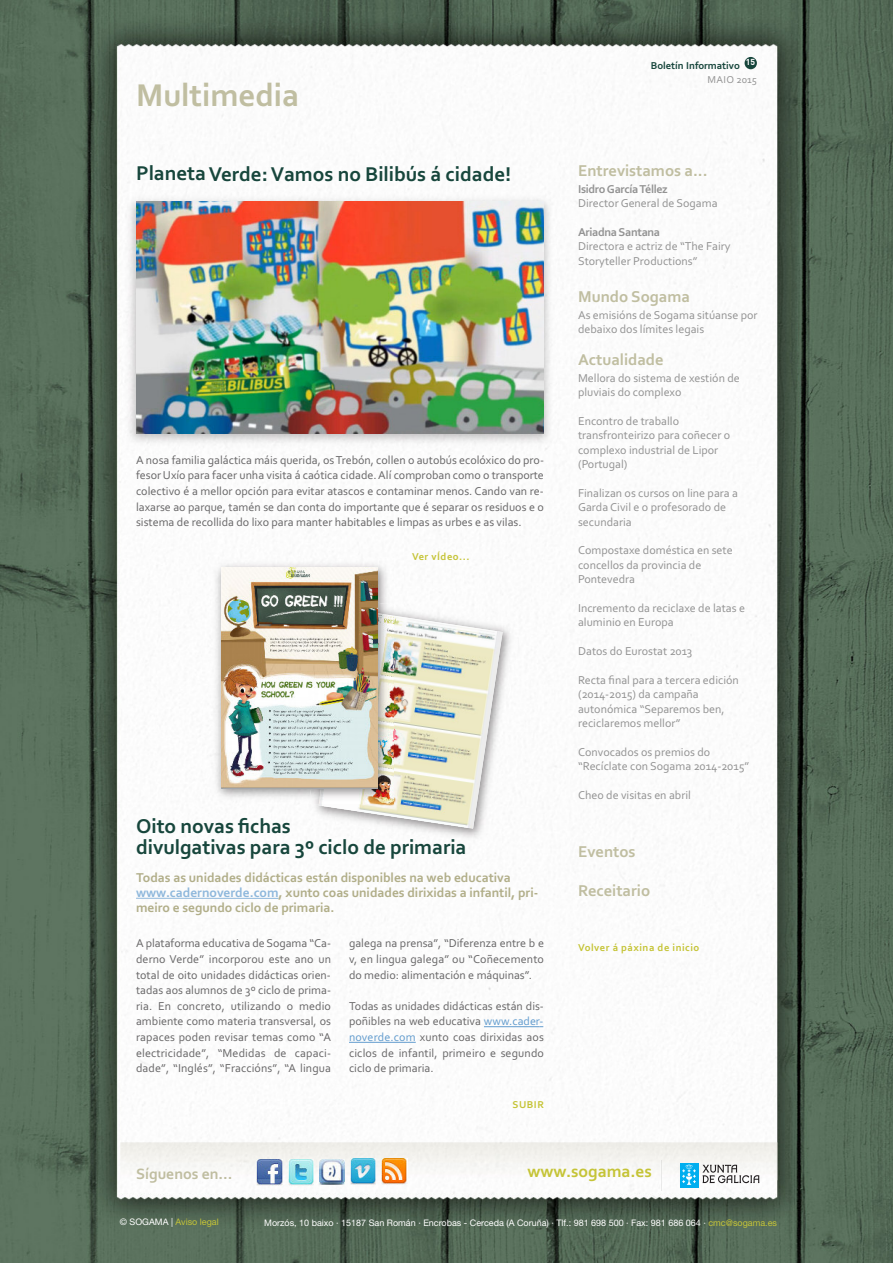
<style>
.page{position:relative;width:893px;height:1263px;background:#fff}
.page>*{position:absolute;margin:0;border:0;box-sizing:border-box;transform-origin:0 0}
.t1{font:700 33px "Corbel";color:#c0bea1}
.t2{font:700 21px/21px "Corbel";color:#17463c}
.t3{font:700 17.4px "Corbel";color:#c5c437}
.t4{font:700 16.5px "Corbel";color:#c0bea1}
.t5{font:700 15.75px "Corbel";color:#c0bea1}
.t6{font:700 13.5px/15px "Corbel";color:#b1ae89}
.t7{font:12px/15.6px "Corbel";color:#686768;text-align:justify}
.t8{font:12px/14.4px "Corbel";color:#939393}
.t9{font:700 12px "Corbel";letter-spacing:-.025em;color:#939393}
.t10{font:700 10.5px "Corbel";letter-spacing:.05em;color:#c5c437}
.t11{font:700 10.5px "Corbel";color:#17463c}
.t12{font:10.5px "Corbel";letter-spacing:.02em;color:#939393}
.t13{font:9px "Helvetica Neue";color:#fff}
.t14{font:9px "Helvetica Neue";color:#c5c437}
.t15{font:700 8.55px "DIN Pro";color:#fff}
.s1{color:#8fb8dc}
.s2{color:#629cce}
.s3{color:#fff}
.s4{color:#c5c437}
</style>
<div class="page">
<img style="left:1px;top:1px;width:892px;height:1262px">
<img style="left:120px;top:1142px;width:658px;height:38px">
<svg style="left:660px;top:1160px;width:2px;height:30px"></svg>
<div style="left:680px;top:1163px;width:18px;height:24px;background:#00aeef"></div>
<svg style="left:682px;top:1164px;width:14px;height:21px"></svg>
<svg style="left:702px;top:1165px;width:57px;height:18px"></svg>
<img style="left:288px;top:1159px;width:26px;height:26px">
<img style="left:257px;top:1159px;width:26px;height:26px">
<svg style="left:344px;top:1159px;width:1px;height:26px"></svg>
<img style="left:319px;top:1159px;width:25px;height:26px">
<img style="left:381px;top:1158px;width:26px;height:26px">
<img style="left:350px;top:1158px;width:26px;height:26px">
<img style="left:123px;top:193px;width:434px;height:258px">
<img style="left:136px;top:202px;width:408px;height:231px">
<div style="left:745px;top:57px;width:12px;height:12px;background:#17463c;border-radius:50%"></div>
<img style="left:306px;top:605px;width:215px;height:242px">
<img style="left:318px;top:609px;width:185px;height:219px">
<hr style="left:484px;top:1026px;width:55px;height:1px;background:#629cce">
<hr style="left:349px;top:1042px;width:67px;height:1px;background:#629cce">
<img style="left:211px;top:558px;width:183px;height:246px">
<img style="left:309px;top:597px;width:85px;height:207px">
<img style="left:319px;top:609px;width:75px;height:195px">
<img style="left:221px;top:568px;width:156px;height:220px">
<hr style="left:136px;top:898px;width:143px;height:1px;background:#8fb8dc">
<h1 class="t1" style="left:136px;top:75px;width:164px">Multimedia</h1>
<h2 class="t2" style="left:136px;top:163px;width:377px">Planeta Verde: Vamos no Bilibús á cidade!</h2>
<p class="t7" style="left:136px;top:452px;width:409px">a nosa familia galáctica máis querida, os trebón, collen o autobús ecolóxico do pro&shy;fesor uxío para facer unha visita á caótica cidade. alí comproban como o transporte colectivo é a mellor opción para evitar atascos e contaminar menos. cando van re&shy;laxarse ao parque, tamén se dan conta do importante que é separar os residuos e o sistema de recollida do lixo para manter habitables e limpas as urbes e as vilas.</p>
<p class="t10" style="left:412px;top:550px;width:59px">Ver vÍdeo...</p>
<h2 class="t2" style="left:136px;top:815px;width:332px">Oito novas fichas<br>divulgativas para 3º ciclo de primaria</h2>
<p class="t6" style="left:136px;top:870px;width:404px">Todas as unidades didácticas están disponibles na web educativa <span class="s1">www.cadernoverde.com</span>, xunto coas unidades dirixidas a infantil, pri&shy;meiro e segundo ciclo de primaria.</p>
<p class="t7" style="left:136px;top:935px;width:196px">a plataforma educativa de Sogama “ca&shy;derno Verde” incorporou este ano un total de oito unidades didácticas orien&shy;tadas aos alumnos de 3º ciclo de prima&shy;ria. en concreto, utilizando o medio ambiente como materia transversal, os rapaces poden revisar temas como “a electricidade”, “medidas de capaci&shy;dade”, “inglés”, “Fraccións”, “a lingua</p>
<p class="t7" style="left:349px;top:935px;width:196px">galega na prensa”, “Diferenza entre b e v, en lingua galega” ou “coñecemento do medio: alimentación e máquinas”.</p>
<p class="t7" style="left:349px;top:998px;width:196px">todas as unidades didácticas están dis&shy;poñibles na web educativa <span class="s2">www.cader&shy;noverde.com</span> xunto coas dirixidas aos ciclos de infantil, primeiro e segundo ciclo de primaria.</p>
<p class="t10" style="left:512px;top:1098px;width:33px">SUBIR</p>
<p class="t15" style="left:746px;top:57px;width:11px">15</p>
<p class="t11" style="left:651px;top:60px;width:91px">Boletín Informativo</p>
<p class="t12" style="left:707px;top:73px;width:51px">maio 2015</p>
<h3 class="t4" style="left:578px;top:161px;width:131px">Entrevistamos a...</h3>
<p class="t9" style="left:578px;top:181px;width:91px">Isidro García Téllez</p>
<p class="t8" style="left:578px;top:196px;width:141px">Director General de Sogama</p>
<p class="t9" style="left:578px;top:225px;width:84px">Ariadna Santana</p>
<p class="t8" style="left:578px;top:239px;width:154px">Directora e actriz de “the Fairy<br>Storyteller Productions”</p>
<h3 class="t4" style="left:578px;top:287px;width:113px">Mundo Sogama</h3>
<p class="t8" style="left:578px;top:307px;width:181px">as emisións de Sogama sitúanse por debaixo dos límites legais</p>
<h3 class="t4" style="left:578px;top:350px;width:87px">Actualidade</h3>
<p class="t8" style="left:578px;top:370px;width:163px">mellora do sistema de xestión de pluviais do complexo</p>
<p class="t8" style="left:578px;top:413px;width:154px">encontro de traballo transfronteirizo para coñecer o complexo industrial de lipor (Portugal)</p>
<p class="t8" style="left:578px;top:485px;width:161px">Finalizan os cursos on line para a<br>Garda civil e o profesorado de secundaria</p>
<p class="t8" style="left:578px;top:543px;width:156px">compostaxe doméstica en sete concellos da provincia de<br>Pontevedra</p>
<p class="t8" style="left:578px;top:601px;width:168px">incremento da reciclaxe de latas e aluminio en europa</p>
<p class="t8" style="left:578px;top:644px;width:116px">Datos do eurostat 2013</p>
<p class="t8" style="left:578px;top:673px;width:162px">recta final para a tercera edición (2014-2015) da campaña autonómica “Separemos ben, reciclaremos mellor”</p>
<p class="t8" style="left:578px;top:745px;width:173px">convocados os premios do “recíclate con Sogama 2014-2015”</p>
<p class="t8" style="left:578px;top:788px;width:114px">cheo de visitas en abril</p>
<h3 class="t4" style="left:578px;top:841px;width:59px">Eventos</h3>
<h3 class="t4" style="left:578px;top:881px;width:74px">Receitario</h3>
<p class="t10" style="left:578px;top:941px;width:123px">Volver á páxina de inicio</p>
<h3 class="t5" style="left:136px;top:1164px;width:98px">Síguenos en...</h3>
<p class="t14" style="left:120px;top:1214px;width:100px"><span class="s3">© SOGAMA |</span> Aviso legal</p>
<p class="t13" style="left:264px;top:1215px;width:514px">Morzós, 10 baixo · 15187 San Román · Encrobas - Cerceda (A Coruña) · Tlf.: 981 698 500 · Fax: 981 686 064 · <span class="s4">cmc@sogama.es</span></p>
<h3 class="t3" style="left:527px;top:1161px;width:126px">www.sogama.es</h3>
</div>
